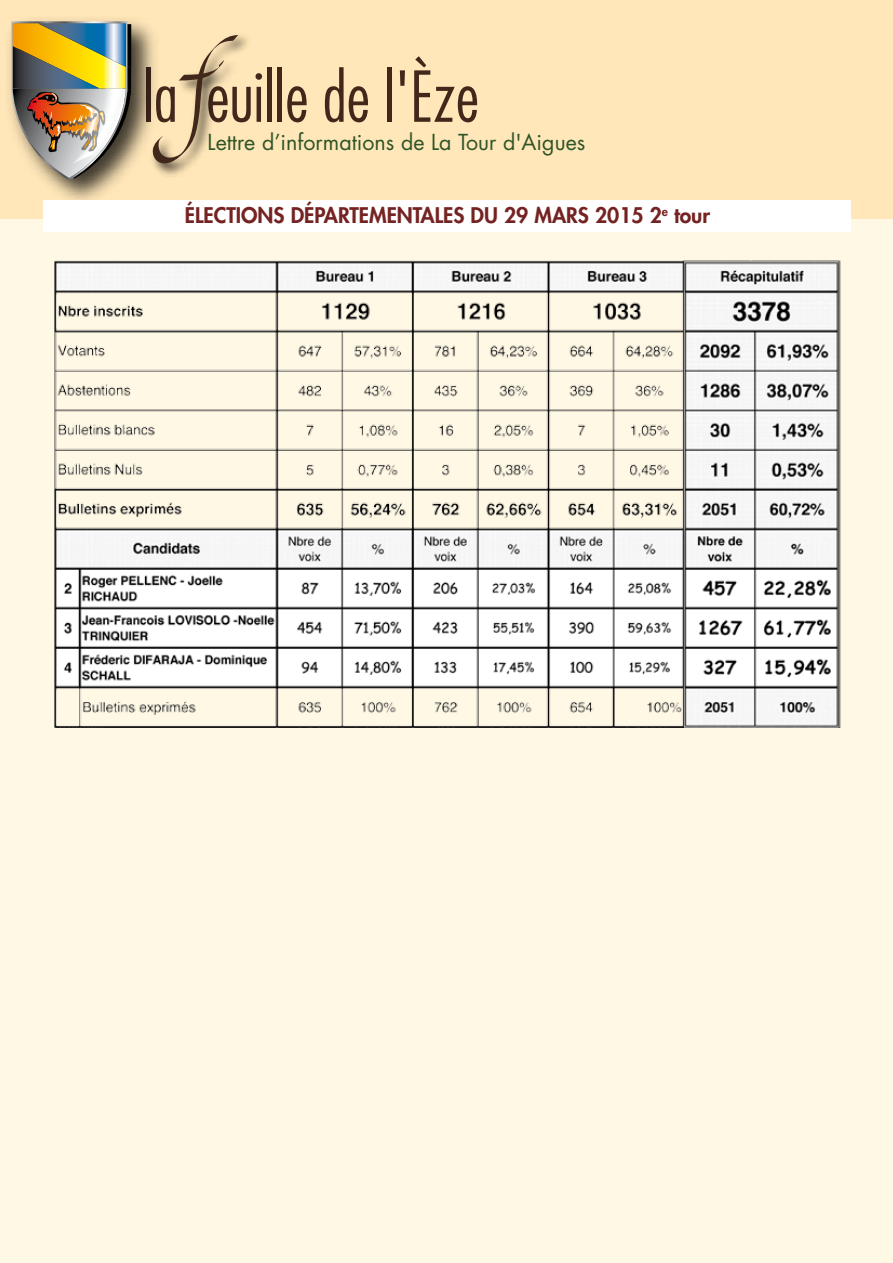
<style>
.page{position:relative;width:893px;height:1263px;background:#fff8e5}
.page>*{position:absolute;margin:0;border:0;box-sizing:border-box;transform-origin:0 0}
.t1{font:300 condensed 68.25px "Futura";color:#41281b}
.t2{font:21.45px "Futura";color:#2f5427}
.t3{font:800 21px "Futura";color:#752322}
</style>
<div class="page">
<div style="left:0;top:0;width:893px;height:218px;background:#ffe7b9"></div>
<img style="left:165px;top:35px;width:82px;height:141px">
<svg style="left:165px;top:35px;width:73px;height:129px"></svg>
<img style="left:9px;top:20px;width:156px;height:181px">
<img style="left:11px;top:21px;width:120px;height:159px">
<div style="left:43px;top:201px;width:808px;height:31px;background:#fff"></div>
<img style="left:54px;top:260px;width:787px;height:467px">
<h1 class="t1" style="left:143px;top:56px;width:337px">la euille de l'Èze</h1>
<p class="t2" style="left:208px;top:127px;width:379px">Lettre d’informations de La Tour d'Aigues</p>
<p class="t3" style="left:185px;top:201px;width:527px">ÉLECTIONS DÉPARTEMENTALES DU 29 MARS 2015 2<sup>e</sup> tour</p>
</div>
